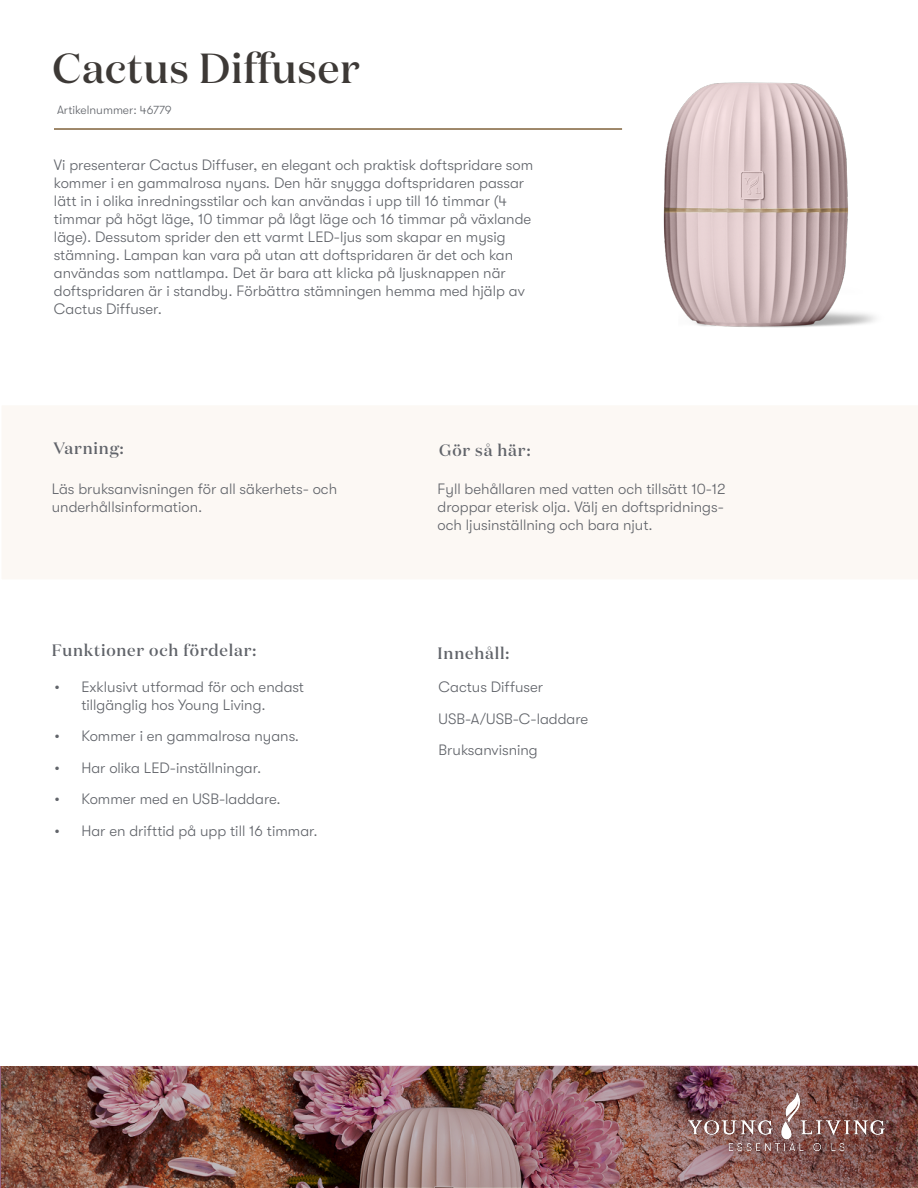
<style>
.page{position:relative;width:918px;height:1188px;background:#fff}
.page>*{position:absolute;margin:0;border:0;box-sizing:border-box;transform-origin:0 0}
.t1{font:500 42px "Domaine Display";letter-spacing:.02em;color:#3d3936}
.t2{font:500 16.5px "Domaine Display";letter-spacing:.05em;color:#61646a}
.t3{font:300 15px/18px "GT Walsheim Pro";color:#61646a}
.t4{font:300 12px "GT Walsheim Pro";color:#61646a}
</style>
<div class="page">
<div style="left:2px;top:406px;width:916px;height:173px;background:#fcf8f4"></div>
<img style="left:1px;top:1066px;width:916px;height:121px">
<img style="left:688px;top:1093px;width:201px;height:58px">
<hr style="left:54px;top:128px;width:568px;height:2px;background:#80623b">
<img style="left:618px;top:82px;width:258px;height:246px">
<h1 class="t1" style="left:52px;top:42px;width:309px">Cactus Diffuser</h1>
<p class="t4" style="left:57px;top:103px;width:116px">Artikelnummer: 46779</p>
<p class="t3" style="left:54px;top:156px;width:481px">Vi presenterar Cactus Diffuser, en elegant och praktisk doftspridare som kommer i en gammalrosa nyans. Den här snygga doftspridaren passar lätt in i olika inredningsstilar och kan användas i upp till 16 timmar (4 timmar på högt läge, 10 timmar på lågt läge och 16 timmar på växlande läge). Dessutom sprider den ett varmt LED-ljus som skapar en mysig stämning. Lampan kan vara på utan att doftspridaren är det och kan användas som nattlampa. Det är bara att klicka på ljusknappen när doftspridaren är i standby. Förbättra stämningen hemma med hjälp av Cactus Diffuser.</p>
<p class="t2" style="left:53px;top:438px;width:72px">Varning:</p>
<p class="t2" style="left:439px;top:440px;width:93px">Gör så här:</p>
<p class="t3" style="left:52px;top:480px;width:287px">Läs bruksanvisningen för all säkerhets- och underhållsinformation.</p>
<p class="t3" style="left:438px;top:480px;width:290px;text-align:justify">Fyll behållaren med vatten och tillsätt 10-12 droppar eterisk olja. Välj en doftspridnings&shy;och ljusinställning och bara njut.</p>
<p class="t2" style="left:52px;top:640px;width:206px">Funktioner och fördelar:</p>
<p class="t3" style="left:81px;top:678px;width:224px;text-indent:-27px">• Exklusivt utformad för och endast tillgänglig hos Young Living.</p>
<p class="t3" style="left:54px;top:727px;width:246px">• Kommer i en gammalrosa nyans.</p>
<p class="t3" style="left:54px;top:759px;width:208px">• Har olika LED-inställningar.</p>
<p class="t3" style="left:54px;top:790px;width:228px">• Kommer med en USB-laddare.</p>
<p class="t3" style="left:54px;top:822px;width:265px">• Har en drifttid på upp till 16 timmar.</p>
<p class="t2" style="left:438px;top:643px;width:73px">Innehåll:</p>
<p class="t3" style="left:439px;top:671px;width:151px;line-height:31.5px">Cactus Diffuser<br>USB-A/USB-C-laddare<br>Bruksanvisning</p>
</div>
